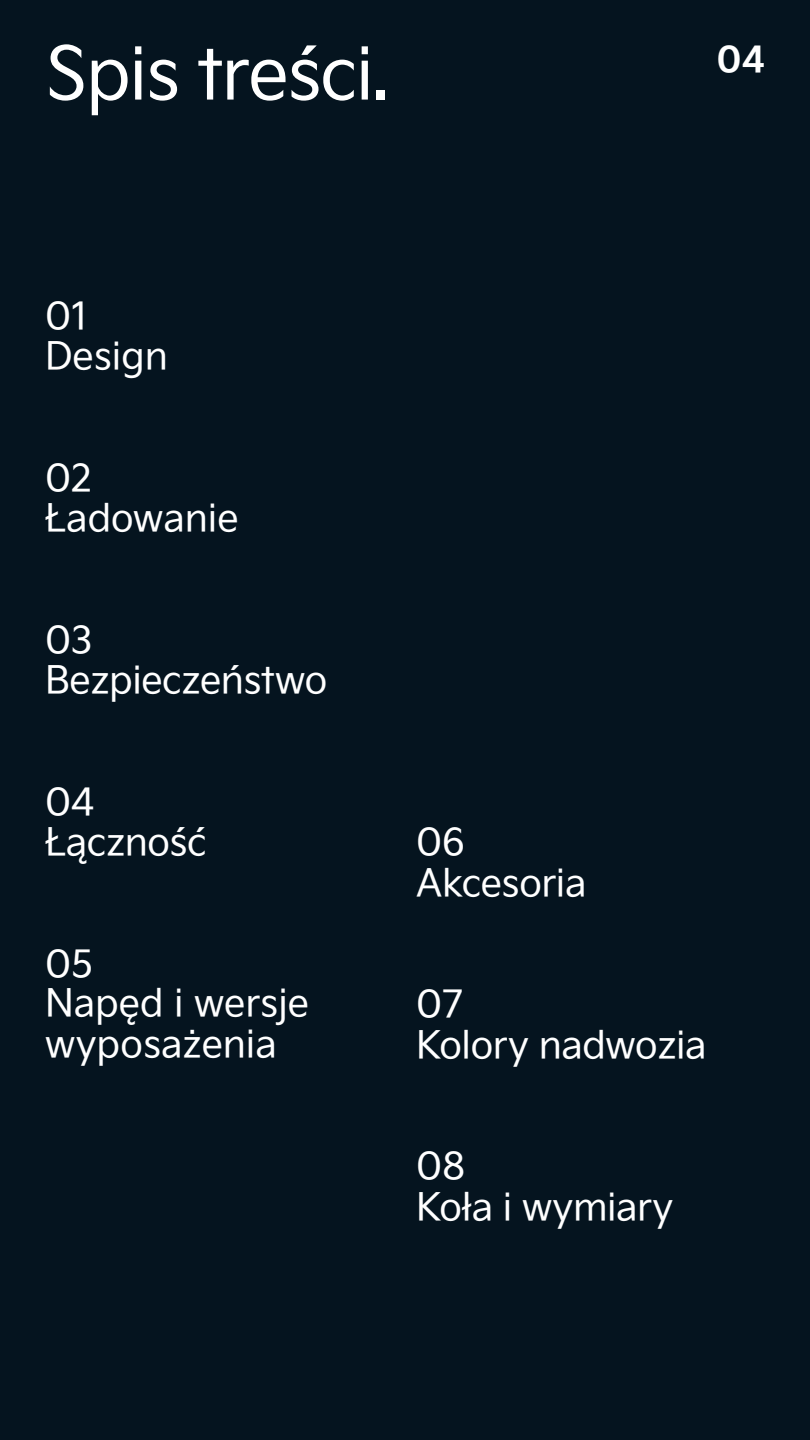
<style>
.page{position:relative;width:810px;height:1440px;background:#05141f}
.page>*{position:absolute;margin:0;border:0;box-sizing:border-box;transform-origin:0 0}
.t1{font:71.25px "Kia Signature OTF Regular";letter-spacing:-.02em;color:#fff}
.t2{font:37.5px/40.5px "Kia Signature OTF Regular";letter-spacing:-.01em;color:#fff}
.t3{font:36px "Kia Signature OTF Bold";color:#fff}
</style>
<div class="page">
<h1 class="t1" style="left:45px;top:21px;width:346px">Spis treści.</h1>
<p class="t3" style="left:716px;top:32px;width:50px">04</p>
<p class="t2" style="left:45px;top:293px;width:44px">01</p>
<p class="t2" style="left:45px;top:333px;width:124px">Design</p>
<p class="t2" style="left:45px;top:455px;width:195px">02<br>Ładowanie</p>
<p class="t2" style="left:45px;top:617px;width:284px">03<br>Bezpieczeństwo</p>
<p class="t2" style="left:45px;top:779px;width:163px">04<br>Łączność</p>
<p class="t2" style="left:45px;top:941px;width:266px;line-height:40.1px">05<br>Napęd i wersje wyposażenia</p>
<p class="t2" style="left:416px;top:819px;width:172px">06<br>Akcesoria</p>
<p class="t2" style="left:416px;top:981px;width:292px">07<br>Kolory nadwozia</p>
<p class="t2" style="left:416px;top:1143px;width:259px">08<br>Koła i wymiary</p>
</div>
